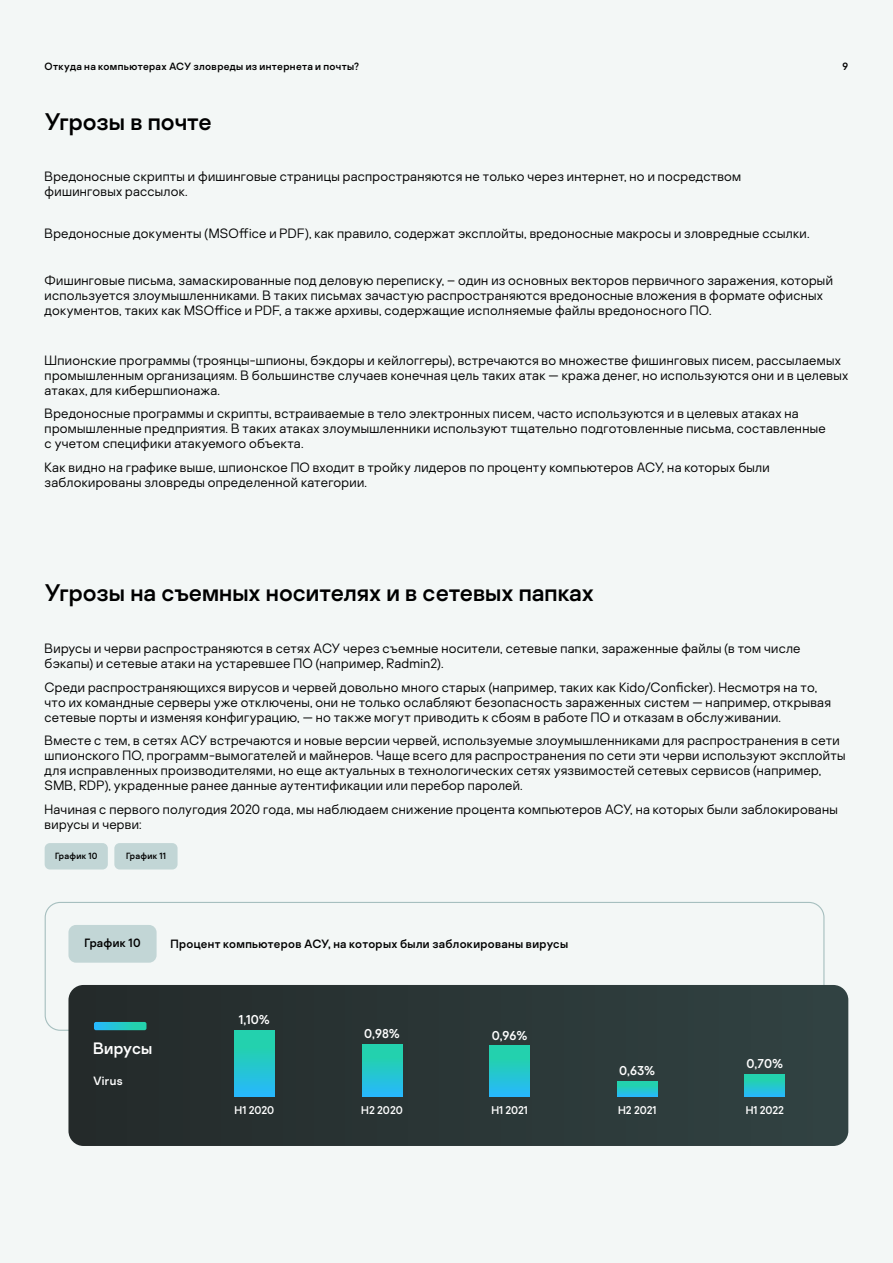
<style>
.page{position:relative;width:893px;height:1263px;background:#f3f7f6}
.page>*{position:absolute;margin:0;border:0;box-sizing:border-box;transform-origin:0 0}
.t1{font:24px "Kaspersky Sans";color:#000}
.t2{font:16.5px "Kaspersky Sans";letter-spacing:.01em;color:#fff}
.t3{font:300 13.5px/15px "Kaspersky Sans";letter-spacing:.02em;color:#000}
.t4{font:12.75px "Kaspersky Sans";color:#fff}
.t5{font:12px "Kaspersky Sans";letter-spacing:.03em;color:#000}
.t6{font:12px "Kaspersky Sans";letter-spacing:.025em;color:#fff}
.t7{font:11.25px "Kaspersky Sans";color:#fff}
.t8{font:10.5px "Kaspersky Sans";letter-spacing:.03em;color:#000}
.t9{font:9px "Kaspersky Sans";letter-spacing:.035em;color:#000}
</style>
<div class="page">
<div style="left:45px;top:843px;width:63px;height:26px;background:#c2d6d6;border-radius:5px"></div>
<div style="left:114px;top:843px;width:64px;height:26px;background:#c2d6d6;border-radius:5px"></div>
<svg style="left:68px;top:985px;width:780px;height:161px;background:#2a3737"></svg>
<div style="left:68px;top:925px;width:89px;height:38px;background:#c2d6d6;border-radius:8px"></div>
<svg style="left:94px;top:1022px;width:52px;height:8px"></svg>
<div style="left:234px;top:1031px;width:40px;height:65px;background:linear-gradient(to bottom,#22d69e,#27b9f8)"></div>
<div style="left:362px;top:1044px;width:40px;height:52px;background:linear-gradient(to bottom,#22d69e,#27baf7)"></div>
<div style="left:490px;top:1046px;width:40px;height:50px;background:linear-gradient(to bottom,#22d69e,#27baf6)"></div>
<svg style="left:617px;top:1082px;width:40px;height:14px"></svg>
<div style="left:745px;top:1074px;width:40px;height:22px;background:linear-gradient(to bottom,#22d79c,#26bcf1)"></div>
<p class="t8" style="left:45px;top:60px;width:316px">Откуда на компьютерах АСУ зловреды из интернета и почты?</p>
<p class="t8" style="left:843px;top:60px;width:7px">9</p>
<h1 class="t1" style="left:45px;top:107px;width:168px">Угрозы в почте</h1>
<p class="t3" style="left:45px;top:169px;width:698px">Вредоносные скрипты и фишинговые страницы распространяются не только через интернет, но и посредством фишинговых рассылок.</p>
<p class="t3" style="left:45px;top:225px;width:766px">Вредоносные документы (MSOffice и PDF), как правило, содержат эксплойты, вредоносные макросы и зловредные ссылки.</p>
<p class="t3" style="left:45px;top:273px;width:790px">Фишинговые письма, замаскированные под деловую переписку, – один из основных векторов первичного заражения, который используется злоумышленниками. В таких письмах зачастую распространяются вредоносные вложения в формате офисных документов, таких как MSOffice и PDF, а также архивы, содержащие исполняемые файлы вредоносного ПО.</p>
<p class="t3" style="left:45px;top:352px;width:805px">Шпионские программы (троянцы-шпионы, бэкдоры и кейлоггеры), встречаются во множестве фишинговых писем, рассылаемых промышленным организациям. В большинстве случаев конечная цель таких атак — кража денег, но используются они и в целевых атаках, для кибершпионажа.</p>
<p class="t3" style="left:45px;top:406px;width:783px">Вредоносные программы и скрипты, встраиваемые в тело электронных писем, часто используются и в целевых атаках на промышленные предприятия. В таких атаках злоумышленники используют тщательно подготовленные письма, составленные с учетом специфики атакуемого объекта.</p>
<p class="t3" style="left:45px;top:459px;width:726px">Как видно на графике выше, шпионское ПО входит в тройку лидеров по проценту компьютеров АСУ, на которых были заблокированы зловреды определенной категории.</p>
<h1 class="t1" style="left:45px;top:578px;width:551px">Угрозы на съемных носителях и в сетевых папках</h1>
<p class="t3" style="left:45px;top:641px;width:757px">Вирусы и черви распространяются в сетях АСУ через съемные носители, сетевые папки, зараженные файлы (в том числе бэкапы) и сетевые атаки на устаревшее ПО (например, Radmin2).</p>
<p class="t3" style="left:45px;top:679px;width:788px">Среди распространяющихся вирусов и червей довольно много старых (например, таких как Kido/Conficker). Несмотря на то, что их командные серверы уже отключены, они не только ослабляют безопасность зараженных систем — например, открывая сетевые порты и изменяя конфигурацию, — но также могут приводить к сбоям в работе ПО и отказам в обслуживании.</p>
<p class="t3" style="left:45px;top:733px;width:802px">Вместе с тем, в сетях АСУ встречаются и новые версии червей, используемые злоумышленниками для распространения в сети шпионского ПО, программ-вымогателей и майнеров. Чаще всего для распространения по сети эти черви используют эксплойты для исправленных производителями, но еще актуальных в технологических сетях уязвимостей сетевых сервисов (например, SMB, RDP), украденные ранее данные аутентификации или перебор паролей.</p>
<p class="t3" style="left:45px;top:801px;width:795px">Начиная с первого полугодия 2020 года, мы наблюдаем снижение процента компьютеров АСУ, на которых были заблокированы вирусы и черви:</p>
<p class="t9" style="left:55px;top:850px;width:44px">График 10</p>
<p class="t9" style="left:126px;top:850px;width:41px">График 11</p>
<p class="t5" style="left:85px;top:936px;width:58px">График 10</p>
<p class="t5" style="left:170px;top:937px;width:399px">Процент компьютеров АСУ, на которых были заблокированы вирусы</p>
<p class="t2" style="left:93px;top:1038px;width:61px">Вирусы</p>
<p class="t6" style="left:93px;top:1073px;width:31px">Virus</p>
<p class="t4" style="left:239px;top:1012px;width:32px">1,10%</p>
<p class="t4" style="left:364px;top:1025px;width:37px">0,98%</p>
<p class="t4" style="left:492px;top:1027px;width:37px">0,96%</p>
<p class="t4" style="left:619px;top:1063px;width:38px">0,63%</p>
<p class="t4" style="left:747px;top:1056px;width:38px">0,70%</p>
<p class="t7" style="left:235px;top:1104px;width:41px">H1 2020</p>
<p class="t7" style="left:361px;top:1104px;width:43px">H2 2020</p>
<p class="t7" style="left:491px;top:1104px;width:38px">H1 2021</p>
<p class="t7" style="left:618px;top:1104px;width:40px">H2 2021</p>
<p class="t7" style="left:746px;top:1104px;width:40px">H1 2022</p>
</div>
